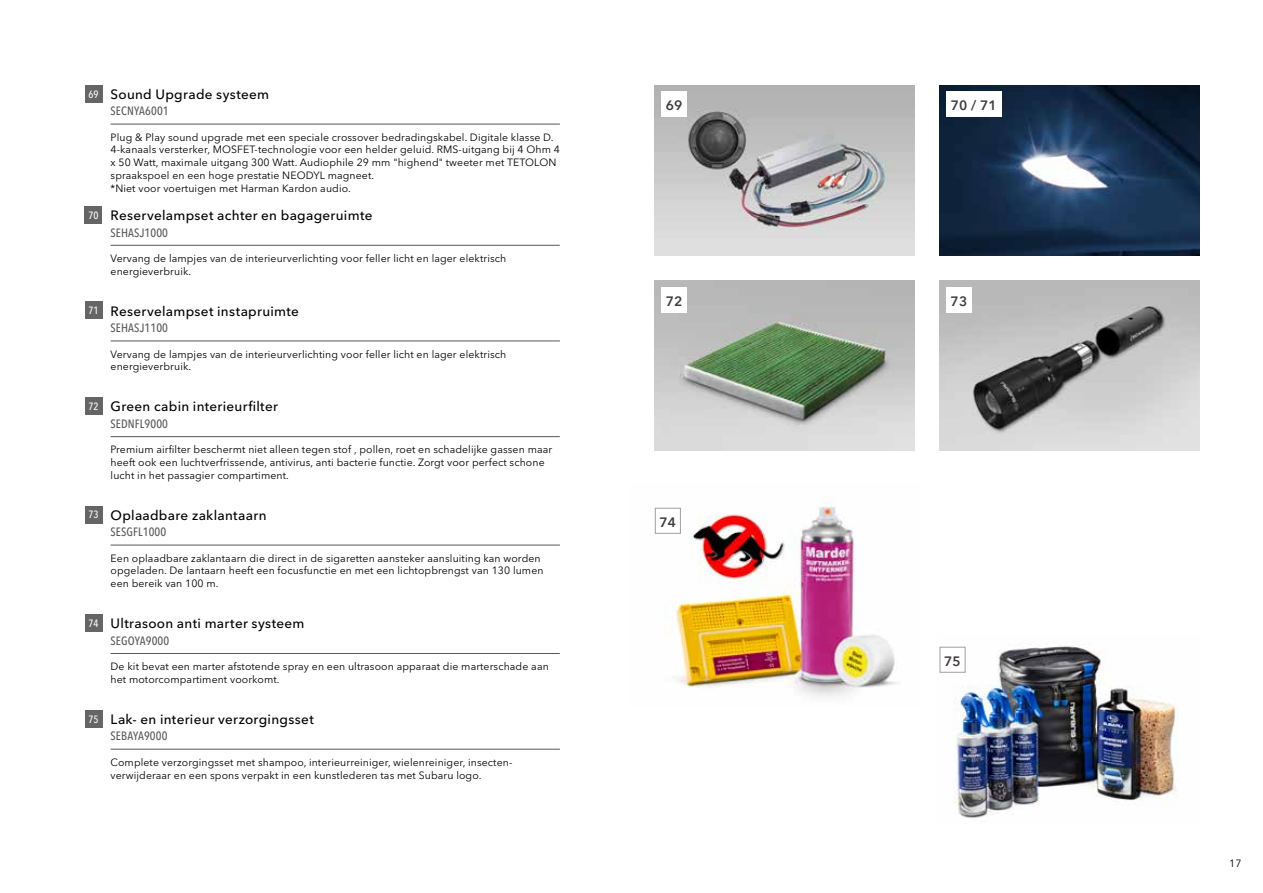
<style>
.page{position:relative;width:1263px;height:893px;background:#fff}
.page>*{position:absolute;margin:0;border:0;box-sizing:border-box;transform-origin:0 0}
.t1{font:500 13.5px "Avenir Next LT Pro";letter-spacing:.02em;color:#000}
.t2{font:600 13.5px "Avenir Next LT Pro";letter-spacing:.01em;color:#3f3b3a}
.t3{font:500 condensed 12px "Avenir Next LT Pro";letter-spacing:.01em;color:#5a5757}
.t4{font:10.5px/12.8px "Avenir Next LT Pro";letter-spacing:.01em;color:#000}
.t5{font:500 condensed 10.5px "Avenir Next LT Pro";letter-spacing:.005em;color:#fff}
</style>
<div class="page">
<img style="left:940px;top:85px;width:259px;height:170px">
<img style="left:939px;top:644px;width:239px;height:174px">
<img style="left:940px;top:281px;width:259px;height:170px">
<img style="left:655px;top:85px;width:259px;height:170px">
<img style="left:654px;top:498px;width:243px;height:199px">
<img style="left:655px;top:281px;width:259px;height:170px">
<hr style="left:110px;top:245px;width:450px;height:1px;background:#5a5757">
<hr style="left:111px;top:436px;width:449px;height:1px;background:#5a5757">
<hr style="left:111px;top:545px;width:449px;height:1px;background:#5a5757">
<hr style="left:111px;top:124px;width:449px;height:1px;background:#5a5757">
<hr style="left:111px;top:653px;width:449px;height:1px;background:#5a5757">
<hr style="left:111px;top:341px;width:449px;height:1px;background:#5a5757">
<hr style="left:111px;top:749px;width:449px;height:1px;background:#5a5757">
<div style="left:85px;top:302px;width:17px;height:17px;background:#666565"></div>
<div style="left:85px;top:398px;width:17px;height:17px;background:#666565"></div>
<div style="left:85px;top:614px;width:17px;height:17px;background:#666565"></div>
<div style="left:85px;top:206px;width:17px;height:17px;background:#666565"></div>
<div style="left:85px;top:710px;width:17px;height:17px;background:#666565"></div>
<div style="left:85px;top:85px;width:17px;height:17px;background:#666565"></div>
<div style="left:85px;top:506px;width:17px;height:17px;background:#666565"></div>
<div style="left:946px;top:91px;width:55px;height:26px;background:#fff"></div>
<div style="left:940px;top:647px;width:25px;height:25px;background:#fff"></div>
<div style="left:940px;top:647px;width:25px;height:25px;border:1px solid #9fa0a0"></div>
<div style="left:661px;top:91px;width:26px;height:26px;background:#fff"></div>
<div style="left:655px;top:508px;width:25px;height:25px;background:#fff"></div>
<div style="left:655px;top:508px;width:26px;height:25px;border:1px solid #9fa0a0"></div>
<div style="left:661px;top:287px;width:26px;height:26px;background:#fff"></div>
<div style="left:946px;top:287px;width:26px;height:26px;background:#fff"></div>
<p class="t5" style="left:88px;top:87px;width:12px">69</p>
<p class="t5" style="left:88px;top:209px;width:12px">70</p>
<p class="t5" style="left:88px;top:304px;width:12px">71</p>
<p class="t5" style="left:88px;top:400px;width:12px">72</p>
<p class="t5" style="left:88px;top:508px;width:12px">73</p>
<p class="t5" style="left:89px;top:617px;width:11px">74</p>
<p class="t5" style="left:88px;top:713px;width:12px">75</p>
<p class="t1" style="left:111px;top:86px;width:160px">Sound Upgrade systeem</p>
<p class="t3" style="left:111px;top:104px;width:60px">SECNYA6001</p>
<p class="t4" style="left:111px;top:131px;width:451px">Plug &amp; Play sound upgrade met een speciale crossover bedradingskabel. Digitale klasse D.<br>4-kanaals versterker, MOSFET-technologie voor een helder geluid. RMS-uitgang bij 4 Ohm 4 x 50 Watt, maximale uitgang 300 Watt. Audiophile 29 mm "highend" tweeter met TETOLON spraakspoel en een hoge prestatie NEODYL magneet.<br>*Niet voor voertuigen met Harman Kardon audio.</p>
<p class="t1" style="left:111px;top:207px;width:263px">Reservelampset achter en bagageruimte</p>
<p class="t3" style="left:111px;top:225px;width:59px">SEHASJ1000</p>
<p class="t4" style="left:111px;top:252px;width:397px">Vervang de lampjes van de interieurverlichting voor feller licht en lager elektrisch energieverbruik.</p>
<p class="t1" style="left:111px;top:303px;width:190px">Reservelampset instapruimte</p>
<p class="t3" style="left:111px;top:321px;width:59px">SEHASJ1100</p>
<p class="t4" style="left:111px;top:348px;width:397px">Vervang de lampjes van de interieurverlichting voor feller licht en lager elektrisch energieverbruik.</p>
<p class="t1" style="left:111px;top:398px;width:169px">Green cabin interieurfilter</p>
<p class="t3" style="left:111px;top:416px;width:59px">SEDNFL9000</p>
<p class="t4" style="left:111px;top:443px;width:443px">Premium airfilter beschermt niet alleen tegen stof , pollen, roet en schadelijke gassen maar heeft ook een luchtverfrissende, antivirus, anti bacterie functie. Zorgt voor perfect schone lucht in het passagier compartiment.</p>
<p class="t1" style="left:111px;top:507px;width:157px">Oplaadbare zaklantaarn</p>
<p class="t3" style="left:111px;top:525px;width:57px">SESGFL1000</p>
<p class="t4" style="left:111px;top:552px;width:434px">Een oplaadbare zaklantaarn die direct in de sigaretten aansteker aansluiting kan worden opgeladen. De lantaarn heeft een focusfunctie en met een lichtopbrengst van 130 lumen een bereik van 100 m.</p>
<p class="t1" style="left:111px;top:615px;width:195px">Ultrasoon anti marter systeem</p>
<p class="t3" style="left:111px;top:633px;width:60px">SEGOYA9000</p>
<p class="t4" style="left:111px;top:660px;width:440px">De kit bevat een marter afstotende spray en een ultrasoon apparaat die marterschade aan het motorcompartiment voorkomt.</p>
<p class="t1" style="left:111px;top:711px;width:205px">Lak- en interieur verzorgingsset</p>
<p class="t3" style="left:111px;top:729px;width:58px">SEBAYA9000</p>
<p class="t4" style="left:111px;top:756px;width:403px">Complete verzorgingsset met shampoo, interieurreiniger, wielenreiniger, insecten&shy;verwijderaar en een spons verpakt in een kunstlederen tas met Subaru logo.</p>
<p class="t2" style="left:666px;top:97px;width:18px">69</p>
<p class="t2" style="left:951px;top:97px;width:47px">70 / 71</p>
<p class="t2" style="left:666px;top:293px;width:18px">72</p>
<p class="t2" style="left:951px;top:293px;width:18px">73</p>
<p class="t2" style="left:659px;top:514px;width:18px">74</p>
<p class="t2" style="left:944px;top:653px;width:18px">75</p>
<p class="t4" style="left:1229px;top:857px;width:14px">17</p>
</div>
